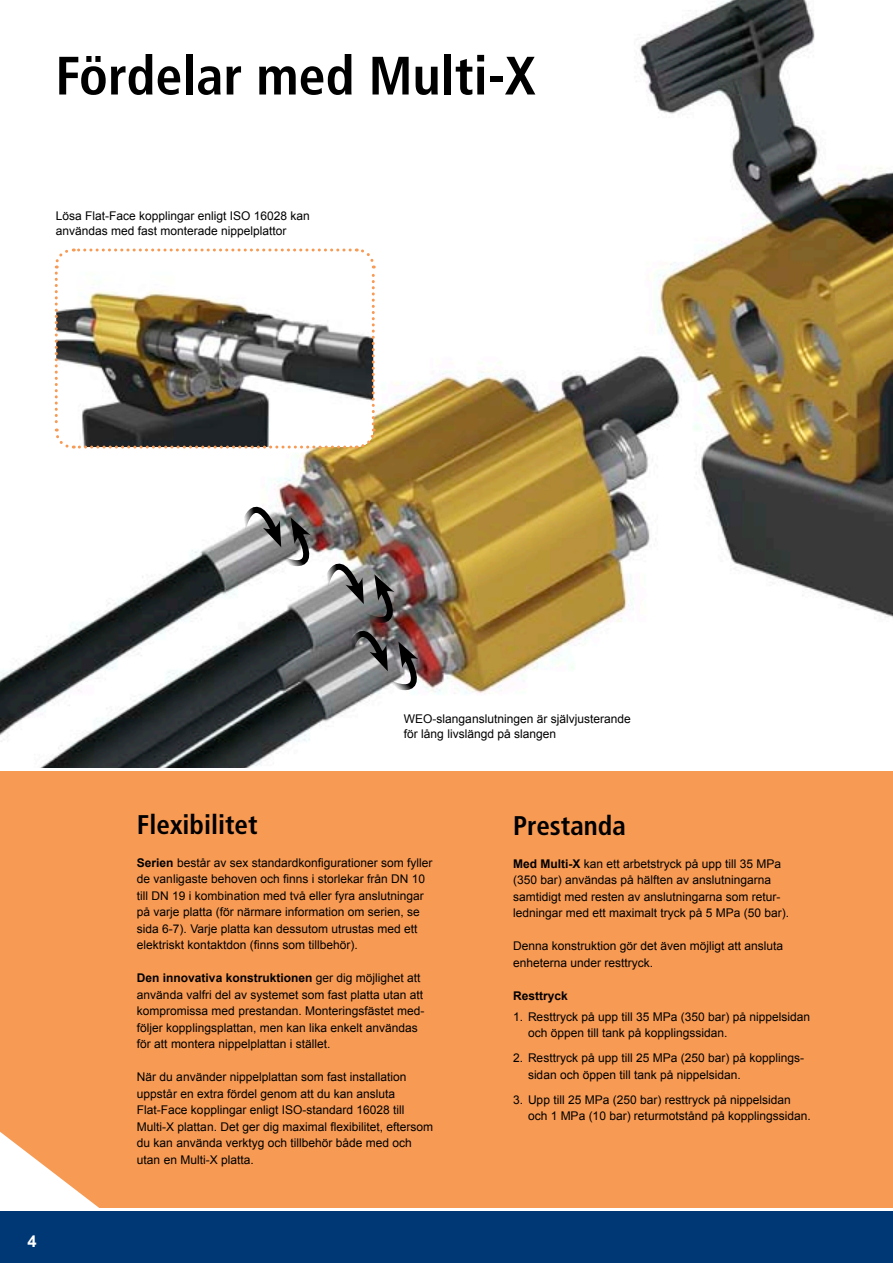
<style>
.page{position:relative;width:893px;height:1263px;background:#fff}
.page>*{position:absolute;margin:0;border:0;box-sizing:border-box;transform-origin:0 0}
.t1{font:700 condensed 54px "Frutiger LT Com";color:#000}
.t2{font:700 condensed 27px "Frutiger LT Com";color:#000}
.t3{font:700 16.5px "Arial";color:#fff}
.t4{font:12px/16.5px "Arial";color:#000}
.t5{font:700 12px "Arial";color:#000}
.s1{font-weight:700}
</style>
<div class="page">
<img style="left:0;top:0;width:893px;height:767px">
<div style="left:0;top:771px;width:893px;height:437px;background:#f79a54"></div>
<div style="left:0;top:1212px;width:893px;height:51px;background:#003875"></div>
<svg style="left:0;top:1132px;width:99px;height:76px"></svg>
<svg style="left:53px;top:247px;width:323px;height:203px"></svg>
<img style="left:237px;top:497px;width:190px;height:200px">
<h1 class="t1" style="left:55px;top:44px;width:482px">Fördelar med Multi-X</h1>
<p class="t4" style="left:56px;top:208px;width:256px;line-height:15px">Lösa Flat-Face kopplingar enligt ISO 16028 kan användas med fast monterade nippelplattor</p>
<h3 class="t3" style="left:28px;top:1230px;width:11px">4</h3>
<p class="t4" style="left:404px;top:711px;width:228px;line-height:15px">WEO-slanganslutningen är självjusterande för lång livslängd på slangen</p>
<h2 class="t2" style="left:137px;top:808px;width:122px">Flexibilitet</h2>
<p class="t4" style="left:137px;top:854px;width:297px"><span class="s1">Serien</span> består av sex standardkonfigurationer som fyller de vanligaste behoven och finns i storlekar från DN 10 till DN 19 i kombination med två eller fyra anslutningar på varje platta (för närmare information om serien, se sida 6-7). Varje platta kan dessutom utrustas med ett elektriskt kontaktdon (finns som tillbehör).</p>
<p class="t4" style="left:137px;top:970px;width:289px"><span class="s1">Den innovativa konstruktionen</span> ger dig möjlighet att använda valfri del av systemet som fast platta utan att kompromissa med prestandan. Monteringsfästet med&shy;följer kopplingsplattan, men kan lika enkelt användas för att montera nippelplattan i stället.</p>
<p class="t4" style="left:137px;top:1069px;width:298px">När du använder nippelplattan som fast installation uppstår en extra fördel genom att du kan ansluta Flat-Face kopplingar enligt ISO-standard 16028 till Multi-X plattan. Det ger dig maximal flexibilitet, eftersom du kan använda verktyg och tillbehör både med och utan en Multi-X platta.</p>
<h2 class="t2" style="left:513px;top:809px;width:114px">Prestanda</h2>
<p class="t4" style="left:513px;top:855px;width:278px"><span class="s1">Med Multi-X</span> kan ett arbetstryck på upp till 35 MPa (350 bar) användas på hälften av anslutningarna samtidigt med resten av anslutningarna som retur&shy;ledningar med ett maximalt tryck på 5 MPa (50 bar).</p>
<p class="t4" style="left:513px;top:938px;width:272px">Denna konstruktion gör det även möjligt att ansluta enheterna under resttryck.</p>
<p class="t5" style="left:513px;top:987px;width:56px">Resttryck</p>
<p class="t4" style="left:528px;top:1008px;width:284px;text-indent:-15px">1. Resttryck på upp till 35 MPa (350 bar) på nippelsidan och öppen till tank på kopplingssidan.</p>
<p class="t4" style="left:528px;top:1050px;width:278px;text-indent:-15px">2. Resttryck på upp till 25 MPa (250 bar) på kopplings&shy;sidan och öppen till tank på nippelsidan.</p>
<p class="t4" style="left:528px;top:1091px;width:284px;text-indent:-15px">3. Upp till 25 MPa (250 bar) resttryck på nippelsidan och 1 MPa (10 bar) returmotstånd på kopplingssidan.</p>
</div>
